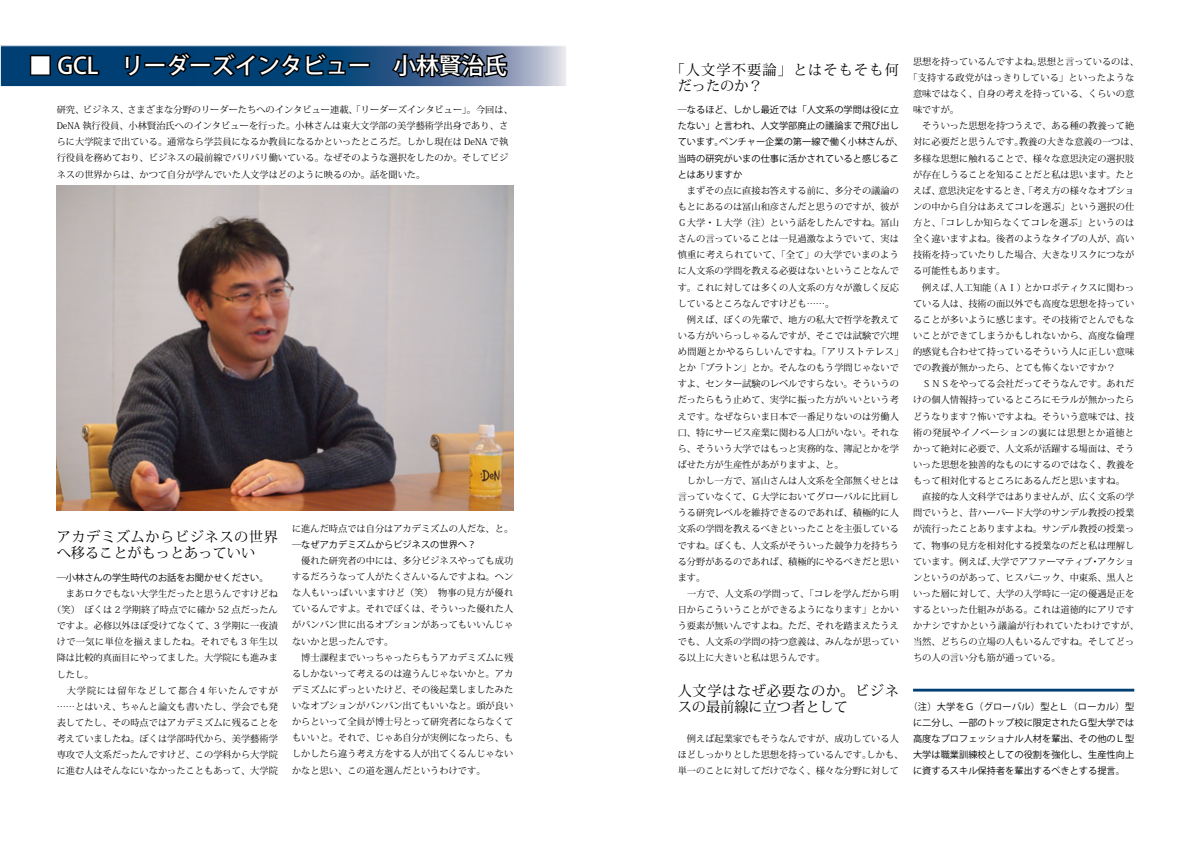
<style>
.page{position:relative;width:1191px;height:842px;background:#fff}
.page>*{position:absolute;margin:0;border:0;box-sizing:border-box;transform-origin:0 0}
.t1{font:500 22.7px "Koz Go Pro";color:#fff}
.t2{font:14.2px/16.1px "Koz Min Pro";letter-spacing:.045em;color:#000}
.t3{font:14.2px/16.1px "Koz Min Pro";letter-spacing:.08em;color:#000}
.t4{font:9.2px/16.1px "Koz Min Pro";color:#000}
.t5{font:9.2px/16.1px "Koz Go Pro";color:#000}
.t6{font:9.2px/16.1px "Koz Go Pr 6 N";color:#000;text-align:center}
.t7{font:9.2px "Koz Min Pro";letter-spacing:.025em;color:#000}
.t8{font:9.2px "Koz Min Pro";letter-spacing:.045em;color:#000}
.t9{font:9.2px "Koz Min Pro";letter-spacing:.02em;color:#000}
.t10{font:9.2px "Koz Min Pro";letter-spacing:.095em;color:#000}
</style>
<div class="page">
<svg style="left:2px;top:47px;width:563px;height:38px;background:#34628d"></svg>
<div style="left:0;top:45px;width:567px;height:42px;border:1px solid #fff"></div>
<div style="left:30px;top:55px;width:21px;height:21px;border:3px solid #000"></div>
<svg style="left:55px;top:53px;width:46px;height:24px"></svg>
<svg style="left:123px;top:50px;width:248px;height:29px;background:#012e51"></svg>
<svg style="left:389px;top:48px;width:120px;height:32px;background:#263449"></svg>
<hr style="left:913px;top:689px;width:221px;height:2px;background:#003f73">
<img style="left:57px;top:186px;width:456px;height:324px">
<h1 class="t1" style="left:6px;top:51px;width:502px">　■ GCL　リーダーズインタビュー　小林賢治氏</h1>
<h2 class="t3" style="left:677px;top:61px;width:223px;text-indent:-7px">「人文学不要論」とはそもそも何だったのか？</h2>
<p class="t5" style="left:677px;top:102px;width:227px">―なるほど、しかし最近では「人文系の学問は役に立たない」と言われ、人文学部廃止の議論まで飛び出しています。ベンチャー企業の第一線で働く小林さんが、当時の研究がいまの仕事に活かされていると感じることはありますか</p>
<p class="t4" style="left:677px;top:182px;width:227px">　まずその点に直接お答えする前に、多分その議論のもとにあるのは冨山和彦さんだと思うのですが、彼が<br>Ｇ大学・Ｌ大学（注）という話をしたんですね。冨山さんの言っていることは一見過激なようでいて、実は慎重に考えられていて、「全て」の大学でいまのように人文系の学問を教える必要はないということなんです。これに対しては多くの人文系の方々が激しく反応しているところなんですけども……。<br>　例えば、ぼくの先輩で、地方の私大で哲学を教えている方がいらっしゃるんですが、そこでは試験で穴埋め問題とかやるらしいんですね。「アリストテレス」とか「プラトン」とか。そんなのもう学問じゃないですよ、センター試験のレベルですらない。そういうのだったらもう止めて、実学に振った方がいいという考えです。なぜならいま日本で一番足りないのは労働人口、特にサービス産業に関わる人口がいない。それなら、そういう大学ではもっと実務的な、簿記とかを学ばせた方が生産性があがりますよ、と。<br>　しかし一方で、冨山さんは人文系を全部無くせとは言っていなくて、Ｇ大学においてグローバルに比肩しうる研究レベルを維持できるのであれば、積極的に人文系の学問を教えるべきといったことを主張しているですね。ぼくも、人文系がそういった競争力を持ちうる分野があるのであれば、積極的にやるべきだと思います。<br>　一方で、人文系の学問って、「コレを学んだから明日からこういうことができるようになります」とかいう要素が無いんですよね。ただ、それを踏まえたうえでも、人文系の学問の持つ意義は、みんなが思っている以上に大きいと私は思うんです。</p>
<h2 class="t2" style="left:677px;top:682px;width:223px">人文学はなぜ必要なのか。ビジネスの最前線に立つ者として</h2>
<p class="t4" style="left:677px;top:730px;width:227px">　例えば起業家でもそうなんですが、成功している人ほどしっかりとした思想を持っているんです。しかも、単一のことに対してだけでなく、様々な分野に対して</p>
<p class="t4" style="left:57px;top:101px;width:458px">研究、ビジネス、さまざまな分野のリーダーたちへのインタビュー連載、「リーダーズインタビュー」。今回は、DeNA 執行役員、小林賢治氏へのインタビューを行った。小林さんは東大文学部の美学藝術学出身であり、さらに大学院まで出ている。通常なら学芸員になるか教員になるかといったところだ。しかし現在は DeNA で執行役員を務めており、ビジネスの最前線でバリバリ働いている。なぜそのような選択をしたのか。そしてビジネスの世界からは、かつて自分が学んでいた人文学はどのように映るのか。話を聞いた。</p>
<p class="t4" style="left:292px;top:520px;width:223px">に進んだ時点では自分はアカデミズムの人だな、と。</p>
<p class="t5" style="left:292px;top:537px;width:186px">―なぜアカデミズムからビジネスの世界へ？</p>
<p class="t4" style="left:292px;top:552px;width:223px">　優れた研究者の中には、多分ビジネスやっても成功するだろうなって人がたくさんいるんですよね。ヘンな人もいっぱいいますけど（笑）　物事の見方が優れているんですよ。それでぼくは、そういった優れた人がバンバン世に出るオプションがあってもいいんじゃないかと思ったんです。<br>　博士課程までいっちゃったらもうアカデミズムに残るしかないって考えるのは違うんじゃないかと。アカデミズムにずっといたけど、その後起業しましたみたいなオプションがバンバン出てもいいなと。頭が良いからといって全員が博士号とって研究者にならなくてもいいと。それで、じゃあ自分が実例になったら、もしかしたら違う考え方をする人が出てくるんじゃないかなと思い、この道を選んだというわけです。</p>
<h2 class="t2" style="left:57px;top:529px;width:223px">アカデミズムからビジネスの世界へ移ることがもっとあっていい</h2>
<p class="t5" style="left:57px;top:570px;width:213px">―小林さんの学生時代のお話をお聞かせください。</p>
<p class="t4" style="left:57px;top:585px;width:223px">　まあロクでもない大学生だったと思うんですけどね</p>
<p class="t4" style="left:52px;top:601px;width:227px">（笑）　ぼくは 2 学期終了時点でに確か 52 点だったん</p>
<p class="t4" style="left:57px;top:617px;width:223px">ですよ。必修以外ほぼ受けてなくて、3 学期に一夜漬</p>
<p class="t8" style="left:57px;top:635px;width:223px">けで一気に単位を揃えましたね。それでも 3 年生以</p>
<p class="t4" style="left:57px;top:650px;width:223px">降は比較的真面目にやってました。大学院にも進みま</p>
<p class="t4" style="left:57px;top:666px;width:38px">したし。</p>
<p class="t10" style="left:57px;top:684px;width:223px">　大学院には留年などして都合 4 年いたんですが</p>
<p class="t4" style="left:57px;top:698px;width:223px">……とはいえ、ちゃんと論文も書いたし、学会でも発</p>
<p class="t4" style="left:57px;top:714px;width:223px">表してたし、その時点ではアカデミズムに残ることを</p>
<p class="t4" style="left:57px;top:730px;width:223px">考えていましたね。ぼくは学部時代から、美学藝術学</p>
<p class="t4" style="left:57px;top:746px;width:223px">専攻で人文系だったんですけど、この学科から大学院</p>
<p class="t4" style="left:57px;top:762px;width:223px">に進む人はそんなにいなかったこともあって、大学院</p>
<p class="t4" style="left:913px;top:53px;width:227px">思想を持っているんですよね。思想と言っているのは、</p>
<p class="t9" style="left:908px;top:71px;width:227px">「支持する政党がはっきりしている」といったような</p>
<p class="t4" style="left:913px;top:85px;width:223px">意味ではなく、自身の考えを持っている、くらいの意</p>
<p class="t4" style="left:913px;top:101px;width:48px">味ですが。</p>
<p class="t4" style="left:913px;top:118px;width:223px">　そういった思想を持つうえで、ある種の教養って絶</p>
<p class="t4" style="left:913px;top:134px;width:227px">対に必要だと思うんです。教養の大きな意義の一つは、</p>
<p class="t4" style="left:913px;top:150px;width:223px">多様な思想に触れることで、様々な意思決定の選択肢</p>
<p class="t4" style="left:913px;top:166px;width:223px">が存在しうることを知ることだと私は思います。たと</p>
<p class="t4" style="left:913px;top:182px;width:223px">えば、意思決定をするとき、「考え方の様々なオプショ</p>
<p class="t4" style="left:913px;top:198px;width:223px">ンの中から自分はあえてコレを選ぶ」という選択の仕</p>
<p class="t7" style="left:913px;top:216px;width:223px">方と、「コレしか知らなくてコレを選ぶ」というのは</p>
<p class="t4" style="left:913px;top:230px;width:223px">全く違いますよね。後者のようなタイプの人が、高い</p>
<p class="t4" style="left:913px;top:247px;width:223px">技術を持っていたりした場合、大きなリスクにつなが</p>
<p class="t4" style="left:913px;top:263px;width:94px">る可能性もあります。</p>
<p class="t4" style="left:913px;top:279px;width:223px">　例えば、人工知能（ＡＩ）とかロボティクスに関わっ</p>
<p class="t4" style="left:913px;top:295px;width:223px">ている人は、技術の面以外でも高度な思想を持ってい</p>
<p class="t4" style="left:913px;top:311px;width:223px">ることが多いように感じます。その技術でとんでもな</p>
<p class="t4" style="left:913px;top:327px;width:223px">いことができてしまうかもしれないから、高度な倫理</p>
<p class="t4" style="left:913px;top:343px;width:223px">的感覚も合わせて持っているそういう人に正しい意味</p>
<p class="t4" style="left:913px;top:359px;width:204px">での教養が無かったら、とても怖くないですか？</p>
<p class="t4" style="left:913px;top:375px;width:223px">　ＳＮＳをやってる会社だってそうなんです。あれだ</p>
<p class="t4" style="left:913px;top:392px;width:223px">けの個人情報持っているところにモラルが無かったら</p>
<p class="t4" style="left:913px;top:408px;width:223px">どうなります？怖いですよね。そういう意味では、技</p>
<p class="t8" style="left:913px;top:426px;width:223px">術の発展やイノベーションの裏には思想とか道徳と</p>
<p class="t4" style="left:913px;top:440px;width:223px">かって絶対に必要で、人文系が活躍する場面は、そう</p>
<p class="t4" style="left:913px;top:456px;width:223px">いった思想を独善的なものにするのではなく、教養を</p>
<p class="t4" style="left:913px;top:472px;width:213px">もって相対化するところにあるんだと思いますね。</p>
<p class="t4" style="left:913px;top:488px;width:223px">　直接的な人文科学ではありませんが、広く文系の学</p>
<p class="t4" style="left:913px;top:504px;width:223px">問でいうと、昔ハーバード大学のサンデル教授の授業</p>
<p class="t4" style="left:913px;top:521px;width:223px">が流行ったことありますよね。サンデル教授の授業っ</p>
<p class="t4" style="left:913px;top:537px;width:223px">て、物事の見方を相対化する授業なのだと私は理解し</p>
<p class="t4" style="left:913px;top:553px;width:223px">ています。例えば、大学でアファーマティブ・アクショ</p>
<p class="t4" style="left:913px;top:569px;width:223px">ンというのがあって、ヒスパニック、中東系、黒人と</p>
<p class="t4" style="left:913px;top:585px;width:223px">いった層に対して、大学の入学時に一定の優遇是正を</p>
<p class="t4" style="left:913px;top:601px;width:223px">するといった仕組みがある。これは道徳的にアリです</p>
<p class="t7" style="left:913px;top:619px;width:227px">かナシですかという議論が行われていたわけですが、</p>
<p class="t4" style="left:913px;top:633px;width:223px">当然、どちらの立場の人もいるんですね。そしてどっ</p>
<p class="t4" style="left:913px;top:650px;width:149px">ちの人の言い分も筋が通っている。</p>
<p class="t6" style="left:908px;top:698px;width:227px">（注）大学をＧ（グローバル）型とＬ（ローカル）型に二分し、一部のトップ校に限定されたＧ型大学では高度なプロフェッショナル人材を輩出、その他のＬ型大学は職業訓練校としての役割を強化し、生産性向上に資するスキル保持者を輩出するべきとする提言。</p>
</div>
